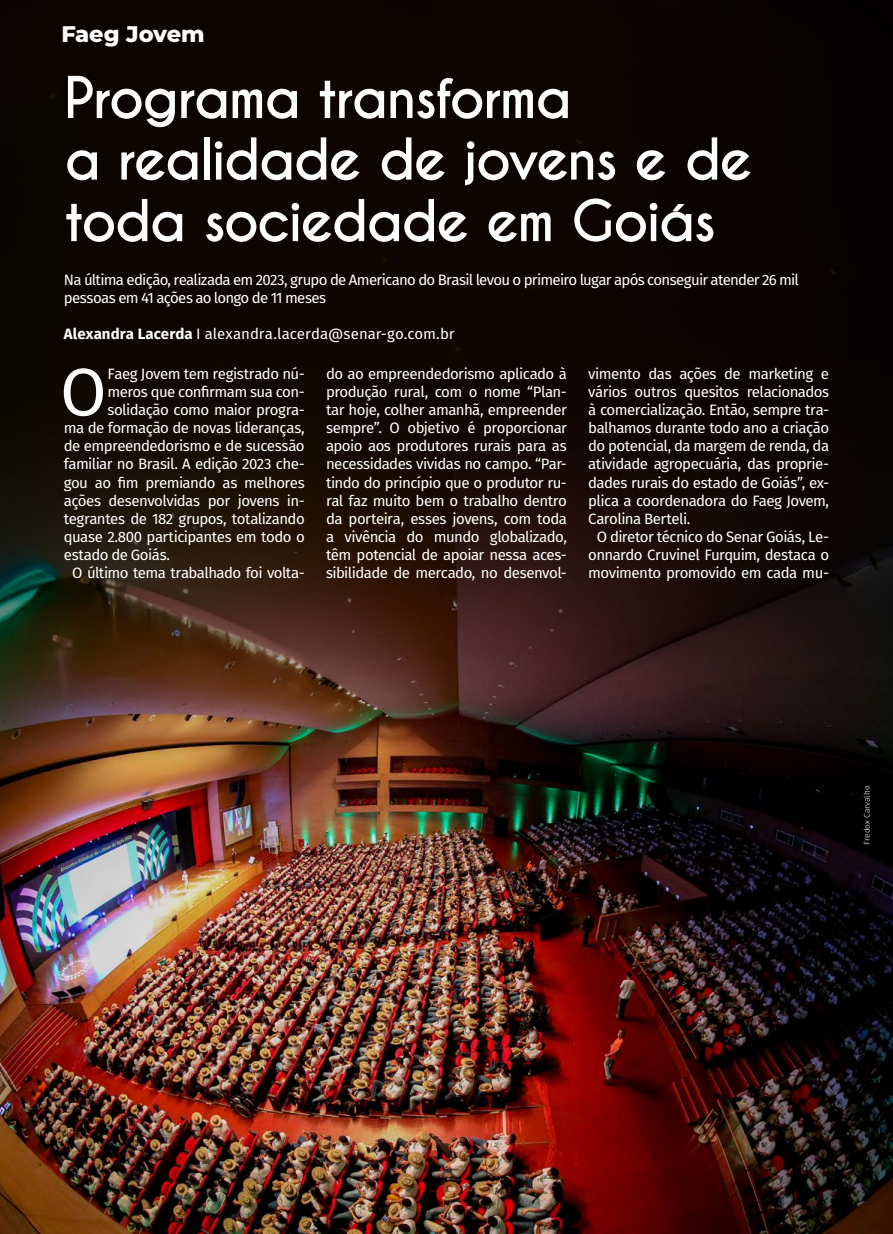
<style>
.page{position:relative;width:893px;height:1234px;background:#fff}
.page>*{position:absolute;margin:0;border:0;box-sizing:border-box;transform-origin:0 0}
.t1{font:67.2px "Fira Sans";color:#fff}
.t2{font:700 54px/61.5px "Caviar Dreams";letter-spacing:-.04em;color:#fff}
.t3{font:800 22.5px "Montserrat";letter-spacing:-.005em;color:#fff}
.t4{font:15px/18px "Fira Sans";letter-spacing:-.035em;color:#fff}
.t5{font:15px "Fira Sans";color:#fff}
.t6{font:300 8.25px "Fira Sans";color:#fff}
.s1{font-weight:700}
</style>
<div class="page">
<img style="left:0;top:0;width:893px;height:1233px">
<h3 class="t3" style="left:61px;top:18px;width:145px">Faeg Jovem</h3>
<h2 class="t2" style="left:64px;top:68px;width:690px">Programa transforma<br>a realidade de jovens e de toda sociedade em Goiás</h2>
<p class="t4" style="left:64px;top:270px;width:736px">Na última edição, realizada em 2023, grupo de Americano do Brasil levou o primeiro lugar após conseguir atender 26 mil pessoas em 41 ações ao longo de 11 meses</p>
<p class="t5" style="left:64px;top:322px;width:392px"><span class="s1">Alexandra Lacerda</span> I alexandra.lacerda@senar-go.com.br</p>
<h1 class="t1" style="left:60px;top:341px;width:48px">O</h1>
<p class="t4" style="left:107px;top:365px;width:199px">Faeg Jovem tem registrado nú-</p>
<p class="t4" style="left:326px;top:365px;width:242px;text-align:justify">do ao empreendedorismo aplicado à produção rural, com o nome “Plan&shy;tar hoje, colher amanhã, empreender sempre”. O objetivo é proporcionar apoio aos produtores rurais para as necessidades vividas no campo. “Par&shy;tindo do princípio que o produtor ru&shy;ral faz muito bem o trabalho dentro da porteira, esses jovens, com toda a vivência do mundo globalizado, têm potencial de apoiar nessa aces&shy;sibilidade de mercado, no desenvol-</p>
<p class="t4" style="left:588px;top:365px;width:242px">vimento das ações de marketing e</p>
<p class="t4" style="left:588px;top:383px;width:242px">vários outros quesitos relacionados</p>
<p class="t4" style="left:588px;top:401px;width:242px">à comercialização. Então, sempre tra-</p>
<p class="t4" style="left:588px;top:419px;width:242px">balhamos durante todo ano a criação</p>
<p class="t4" style="left:588px;top:437px;width:242px">do potencial, da margem de renda, da</p>
<p class="t4" style="left:588px;top:455px;width:242px">atividade agropecuária, das proprie-</p>
<p class="t4" style="left:588px;top:473px;width:242px">dades rurais do estado de Goiás”, ex-</p>
<p class="t4" style="left:588px;top:491px;width:242px">plica a coordenadora do Faeg Jovem,</p>
<p class="t4" style="left:588px;top:509px;width:104px">Carolina Berteli.</p>
<p class="t4" style="left:597px;top:527px;width:234px">O diretor técnico do Senar Goiás, Le-</p>
<p class="t4" style="left:588px;top:545px;width:242px">onnardo Cruvinel Furquim, destaca o</p>
<p class="t4" style="left:588px;top:563px;width:242px">movimento promovido em cada mu-</p>
<p class="t4" style="left:107px;top:383px;width:199px">meros que confirmam sua con-</p>
<p class="t4" style="left:107px;top:401px;width:199px">solidação como maior progra-</p>
<p class="t4" style="left:64px;top:419px;width:242px">ma de formação de novas lideranças,</p>
<p class="t4" style="left:64px;top:437px;width:242px">de empreendedorismo e de sucessão</p>
<p class="t4" style="left:64px;top:455px;width:242px">familiar no Brasil. A edição 2023 che-</p>
<p class="t4" style="left:64px;top:473px;width:242px">gou ao fim premiando as melhores</p>
<p class="t4" style="left:64px;top:491px;width:242px">ações desenvolvidas por jovens in-</p>
<p class="t4" style="left:64px;top:509px;width:242px">tegrantes de 182 grupos, totalizando</p>
<p class="t4" style="left:64px;top:527px;width:242px">quase 2.800 participantes em todo o</p>
<p class="t4" style="left:64px;top:545px;width:108px">estado de Goiás.</p>
<p class="t4" style="left:72px;top:563px;width:234px">O último tema trabalhado foi volta-</p>
<p class="t6" style="left:861px;top:844px;width:60px;rotate:-90deg">Fredox Carvalho</p>
</div>
